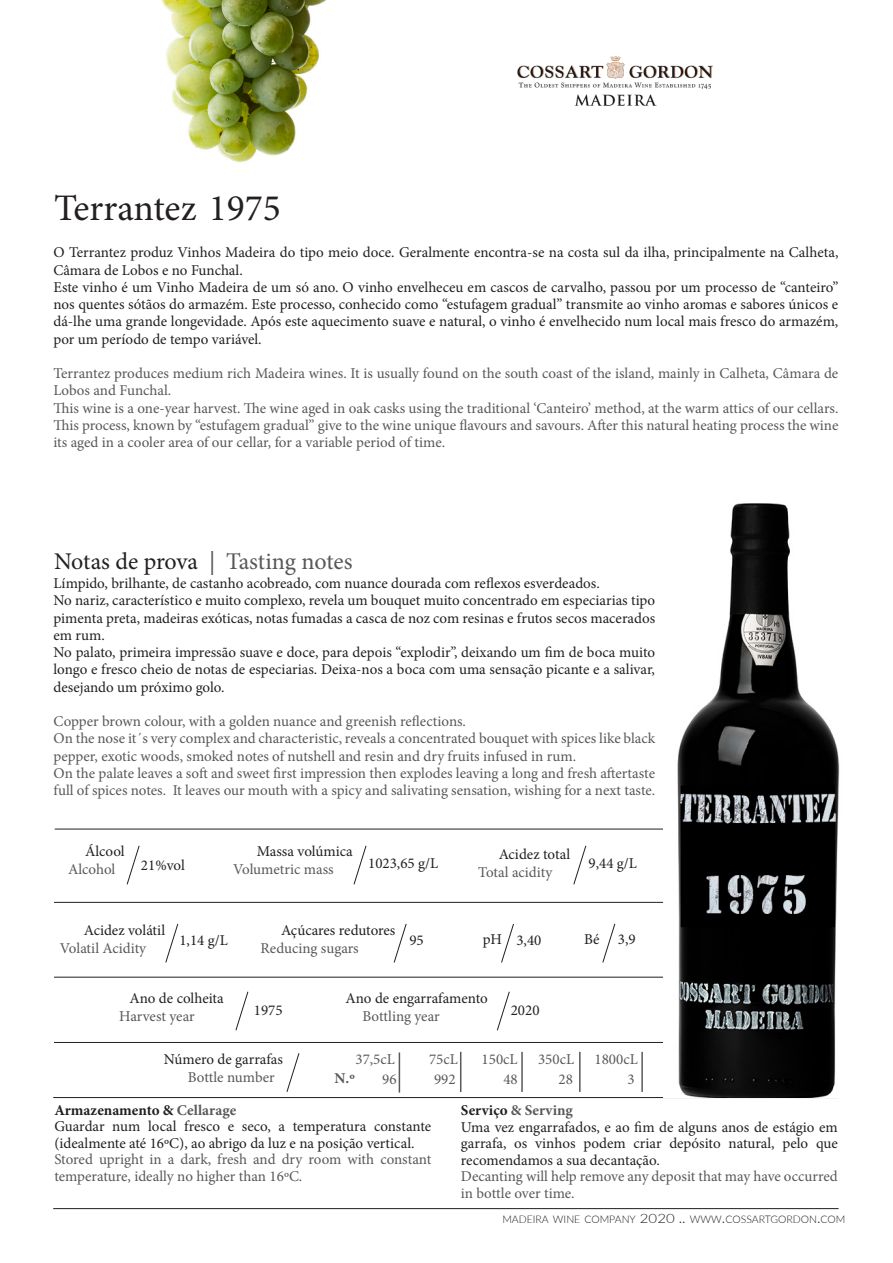
<style>
.page{position:relative;width:893px;height:1263px;background:#fff}
.page>*{position:absolute;margin:0;border:0;box-sizing:border-box;transform-origin:0 0}
.t1{font:37.5px "Minion Pro";color:#231f20}
.t2{font:24px "Minion Pro";letter-spacing:-.005em;color:#57585a}
.t3{font:15px/17.2px "Minion Pro";color:#231f20}
.t4{font:15px/17.2px "Minion Pro";color:#57585a}
.t5{font:15px "Minion Pro";color:#58595b}
.t6{font:700 15px "Minion Pro";color:#58595b}
.t7{font:300 10.5px "Lato";color:#231f20}
.s1{color:#231f20}
.s2{font-weight:700}
.s3{font-weight:700;color:#57585a}
.s4{font-size:13.05px}
.s5{font-size:15px}
</style>
<div class="page">
<img style="left:161px;top:0;width:165px;height:163px">
<hr style="left:54px;top:902px;width:614px;height:1px;background:#231f20">
<hr style="left:55px;top:829px;width:614px;height:1px;background:#231f20">
<svg style="left:235px;top:991px;width:14px;height:40px"></svg>
<svg style="left:497px;top:991px;width:13px;height:40px"></svg>
<hr style="left:54px;top:977px;width:614px;height:1px;background:#231f20">
<svg style="left:286px;top:1053px;width:14px;height:39px"></svg>
<hr style="left:54px;top:1042px;width:614px;height:1px;background:#231f20">
<hr style="left:460px;top:1052px;width:1px;height:40px;background:#59595b">
<hr style="left:521px;top:1052px;width:2px;height:40px;background:#59595b">
<hr style="left:579px;top:1052px;width:2px;height:40px;background:#58595b">
<svg style="left:126px;top:845px;width:14px;height:40px"></svg>
<svg style="left:353px;top:845px;width:14px;height:40px"></svg>
<svg style="left:165px;top:923px;width:14px;height:40px"></svg>
<svg style="left:393px;top:923px;width:14px;height:40px"></svg>
<svg style="left:501px;top:923px;width:13px;height:40px"></svg>
<svg style="left:573px;top:845px;width:14px;height:40px"></svg>
<svg style="left:602px;top:923px;width:14px;height:40px"></svg>
<hr style="left:399px;top:1052px;width:1px;height:40px;background:#59595b">
<hr style="left:641px;top:1052px;width:2px;height:40px;background:#58595b">
<hr style="left:53px;top:1208px;width:786px;height:1px;background:#231f20">
<hr style="left:53px;top:1097px;width:786px;height:1px;background:#231f20">
<img style="left:664px;top:503px;width:176px;height:595px">
<img style="left:517px;top:56px;width:195px;height:50px">
<p class="t1" style="left:54px;top:183px;width:228px">Terrantez 1975</p>
<p class="t3" style="left:53px;top:244px;width:787px">O Terrantez produz Vinhos Madeira do tipo meio doce. Geralmente encontra-se na costa sul da ilha, principalmente na Calheta, Câmara de Lobos e no Funchal.<br>Este vinho é um Vinho Madeira de um só ano. O vinho envelheceu em cascos de carvalho, passou por um processo de “canteiro” nos quentes sótãos do armazém. Este processo, conhecido como “estufagem gradual” transmite ao vinho aromas e sabores únicos e dá-lhe uma grande longevidade. Após este aquecimento suave e natural, o vinho é envelhecido num local mais fresco do armazém, por um período de tempo variável.</p>
<p class="t4" style="left:53px;top:365px;width:786px">Terrantez produces medium rich Madeira wines. It is usually found on the south coast of the island, mainly in Calheta, Câmara de Lobos and Funchal.<br>This wine is a one-year harvest. The wine aged in oak casks using the traditional ‘Canteiro’ method, at the warm attics of our cellars.<br>This process, known by “estufagem gradual” give to the wine unique flavours and savours. After this natural heating process the wine its aged in a cooler area of our cellar, for a variable period of time.</p>
<h2 class="t2" style="left:54px;top:545px;width:300px"><span class="s1">Notas de prova</span> | Tasting notes</h2>
<p class="t3" style="left:53px;top:575px;width:548px">Límpido, brilhante, de castanho acobreado, com nuance dourada com reflexos esverdeados.</p>
<p class="t3" style="left:53px;top:592px;width:603px;text-align:justify">No nariz, característico e muito complexo, revela um bouquet muito concentrado em especiarias tipo pimenta preta, madeiras exóticas, notas fumadas a casca de noz com resinas e frutos secos macerados em rum.</p>
<p class="t3" style="left:53px;top:644px;width:603px;text-align:justify">No palato, primeira impressão suave e doce, para depois “explodir”, deixando um fim de boca muito longo e fresco cheio de notas de especiarias. Deixa-nos a boca com uma sensação picante e a salivar, desejando um próximo golo.</p>
<p class="t4" style="left:53px;top:713px;width:414px">Copper brown colour, with a golden nuance and greenish reflections.</p>
<p class="t4" style="left:53px;top:730px;width:603px">On the nose it´s very complex and characteristic, reveals a concentrated bouquet with spices like black pepper, exotic woods, smoked notes of nutshell and resin and dry fruits infused in rum.</p>
<p class="t4" style="left:53px;top:765px;width:603px">On the palate leaves a soft and sweet first impression then explodes leaving a long and fresh aftertaste full of spices notes. It leaves our mouth with a spicy and salivating sensation, wishing for a next taste.</p>
<p class="t3" style="left:85px;top:843px;width:41px">Álcool</p>
<p class="t4" style="left:68px;top:861px;width:49px">Alcohol</p>
<p class="t3" style="left:257px;top:843px;width:97px">Massa volúmica</p>
<p class="t4" style="left:233px;top:861px;width:102px">Volumetric mass</p>
<p class="t3" style="left:499px;top:845px;width:73px">Acidez total</p>
<p class="t4" style="left:478px;top:863px;width:76px">Total acidity</p>
<p class="t3" style="left:141px;top:856px;width:45px">21%vol</p>
<p class="t3" style="left:368px;top:855px;width:72px">1023,65 g/L</p>
<p class="t3" style="left:588px;top:855px;width:50px">9,44 g/L</p>
<p class="t3" style="left:84px;top:921px;width:83px">Acidez volátil</p>
<p class="t4" style="left:60px;top:939px;width:88px">Volatil Acidity</p>
<p class="t3" style="left:179px;top:932px;width:50px">1,14 g/L</p>
<p class="t3" style="left:281px;top:921px;width:116px">Açúcares redutores</p>
<p class="t4" style="left:261px;top:939px;width:100px">Reducing sugars</p>
<p class="t3" style="left:584px;top:931px;width:17px">Bé</p>
<p class="t3" style="left:483px;top:931px;width:21px">pH</p>
<p class="t3" style="left:409px;top:932px;width:16px">95</p>
<p class="t3" style="left:516px;top:932px;width:27px">3,40</p>
<p class="t3" style="left:618px;top:931px;width:19px">3,9</p>
<p class="t3" style="left:129px;top:989px;width:96px">Ano de colheita</p>
<p class="t3" style="left:345px;top:989px;width:144px">Ano de engarrafamento</p>
<p class="t4" style="left:119px;top:1007px;width:77px">Harvest year</p>
<p class="t4" style="left:362px;top:1007px;width:79px">Bottling year</p>
<p class="t3" style="left:164px;top:1051px;width:120px">Número de garrafas</p>
<p class="t4" style="left:188px;top:1069px;width:88px">Bottle number</p>
<p class="t3" style="left:254px;top:1001px;width:30px">1975</p>
<p class="t3" style="left:511px;top:1001px;width:30px">2020</p>
<p class="t5" style="left:355px;top:1049px;width:41px">37,5cL</p>
<p class="t5" style="left:429px;top:1049px;width:30px">75cL</p>
<p class="t5" style="left:482px;top:1049px;width:38px">150cL</p>
<p class="t5" style="left:538px;top:1049px;width:38px">350cL</p>
<p class="t5" style="left:594px;top:1049px;width:45px">1800cL</p>
<p class="t6" style="left:334px;top:1068px;width:22px">N.º</p>
<p class="t5" style="left:382px;top:1069px;width:16px">96</p>
<p class="t5" style="left:434px;top:1069px;width:23px">992</p>
<p class="t5" style="left:503px;top:1069px;width:16px">48</p>
<p class="t5" style="left:559px;top:1069px;width:16px">28</p>
<p class="t5" style="left:627px;top:1069px;width:9px">3</p>
<p class="t3" style="left:54px;top:1102px;width:378px;line-height:16.5px"><span class="s2">Armazenamento &amp;</span> <span class="s3">Cellarage<br></span>Guardar num local fresco e seco, a temperatura constante (idealmente até 16ºC), ao abrigo da luz e na posição vertical.</p>
<p class="t4" style="left:54px;top:1151px;width:378px;line-height:16.5px">Stored upright in a dark, fresh and dry room with constant temperature, ideally no higher than 16ºC.</p>
<p class="t3" style="left:461px;top:1102px;width:378px;line-height:16.5px"><span class="s2">Serviço</span> <span class="s3">&amp; Serving<br></span>Uma vez engarrafados, e ao fim de alguns anos de estágio em garrafa, os vinhos podem criar depósito natural, pelo que recomendamos a sua decantação.</p>
<p class="t4" style="left:461px;top:1168px;width:378px;line-height:16.5px">Decanting will help remove any deposit that may have occurred in bottle over time.</p>
<p class="t7" style="left:502px;top:1212px;width:344px">MADEIRA WINE COMPANY <span class="s4">2020</span> <span class="s5">..</span> WWW<span class="s5">.</span>COSSARTGORDON<span class="s5">.</span>COM</p>
</div>
